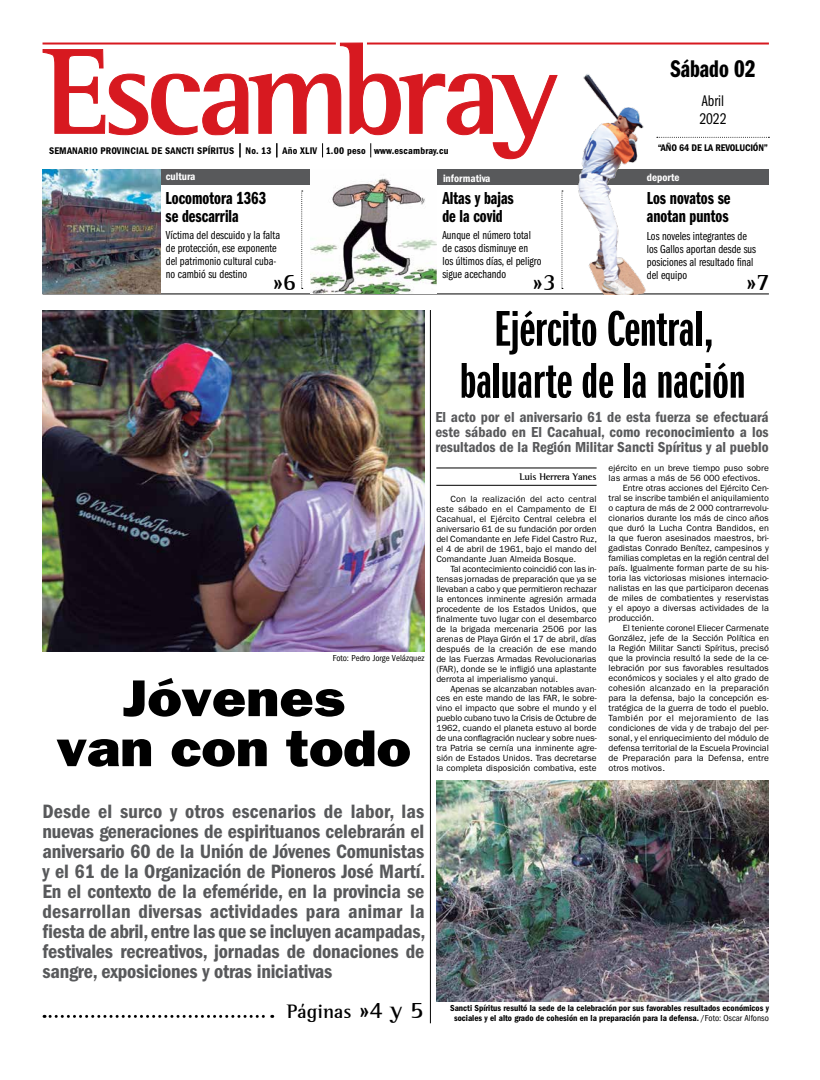
<style>
.page{position:relative;width:820px;height:1080px;background:#fff}
.page>*{position:absolute;margin:0;border:0;box-sizing:border-box;transform-origin:0 0}
.t1{font:52px/52px "ITC Franklin Gothic Std Dm X Cp";color:#000;text-align:center;scale:1.1 1}
.t2{font:52px/50px "ITC Franklin Gothic Std Hvy";color:#000;text-align:center;scale:1.1 1}
.t3{font:25px "ITC Franklin Gothic Std Dm Cp";color:#000}
.t4{font:700 24px "AT Rotis Semi Serif";color:#000}
.t5{font:20px/20px "ITC Franklin Gothic Std Dm Cd";letter-spacing:-.01em;color:#58595b;text-align:justify}
.t6{font:700 20px "AT Rotis Semi Serif";color:#000}
.t7{font:18px/18px "ITC Franklin Gothic Std Dm Cp";color:#000}
.t8{font:16px/18px "ITC Franklin Gothic Std Bk Cp";color:#000}
.t9{font:15px/15px "ITC Franklin Gothic Std Dm Cd";color:#58595b;text-align:justify}
.t10{font:12px/13px "ITC Franklin Gothic Std Bk Cp";color:#000}
.t11{font:11px "ITC Franklin Gothic Std Dm Cd";color:#fff}
.t12{font:10px "ITC Franklin Gothic Std Dm Cd";letter-spacing:.02em;color:#000}
.t13{font:10px "ITC Franklin Gothic Std Dm Cd";letter-spacing:-.015em;color:#000}
.t14{font:700 10px "AT Rotis Semi Serif";letter-spacing:-.02em;color:#000}
.t15{font:9px/10px "ITC Franklin Gothic Std";color:#000;text-align:justify}
.t16{font:9px/10px "ITC Franklin Gothic Std Dm Cd";color:#000;text-align:center}
.t17{font:9px "ITC Franklin Gothic Std";letter-spacing:.02em;color:#000}
.t18{font:9px "ITC Franklin Gothic Std";letter-spacing:.04em;color:#000}
.t19{font:condensed 9px "ITC Franklin Gothic Std";color:#000}
.s1{font-size:24px}
.s2{font-family:"ITC Franklin Gothic Std";font-stretch:condensed}
</style>
<div class="page">
<hr style="left:436px;top:468px;width:160px;height:1px;background:#000">
<hr style="left:436px;top:485px;width:160px;height:1px;background:#000">
<div style="left:43px;top:169px;width:725px;height:16px;background:#58595b"></div>
<svg style="left:656px;top:137px;width:113px;height:1px"></svg>
<hr style="left:43px;top:293px;width:725px;height:1px;background:#000">
<svg style="left:301px;top:191px;width:2px;height:98px"></svg>
<svg style="left:42px;top:42px;width:516px;height:118px"></svg>
<hr style="left:367px;top:43px;width:401px;height:2px;background:#d71920">
<hr style="left:42px;top:43px;width:294px;height:2px;background:#d71920">
<img style="left:310px;top:169px;width:126px;height:124px">
<svg style="left:44px;top:1015px;width:228px;height:3px"></svg>
<img style="left:43px;top:169px;width:117px;height:125px">
<img style="left:548px;top:57px;width:97px;height:237px">
<img style="left:43px;top:310px;width:381px;height:341px">
<hr style="left:430px;top:310px;width:1px;height:713px;background:#000">
<img style="left:436px;top:780px;width:332px;height:221px">
<p class="t12" style="left:49px;top:145px;width:25px">Semanario</p>
<p class="t12" style="left:101px;top:145px;width:11px">provincial</p>
<p class="t12" style="left:151px;top:145px;width:20px">de sanc</p>
<p class="t12" style="left:187px;top:145px;width:43px">ti spíritus</p>
<p class="t12" style="left:245px;top:145px;width:204px">No. 13 Año XLIV 1.00 peso www.escambray.cu</p>
<h2 class="t3" style="left:670px;top:55px;width:86px">Sábado 02</h2>
<h3 class="t8" style="left:699px;top:92px;width:29px">Abril<br>2022</h3>
<p class="t13" style="left:657px;top:142px;width:112px">“AÑO 64 DE LA REVOLUCIÓN”</p>
<p class="t11" style="left:166px;top:170px;width:31px">cultura</p>
<p class="t11" style="left:443px;top:172px;width:49px">informativa</p>
<p class="t11" style="left:646px;top:171px;width:34px">deporte</p>
<h3 class="t7" style="left:165px;top:189px;width:102px">Locomotora 1363 se descarrila</h3>
<h3 class="t7" style="left:442px;top:189px;width:73px">Altas y bajas de la covid</h3>
<h3 class="t7" style="left:646px;top:190px;width:85px">Los novatos se anotan puntos</h3>
<h3 class="t10" style="left:166px;top:229px;width:116px">Víctima del descuido y la falta de protección, ese exponente del patrimonio cultural cuba&shy;no cambió su destino</h3>
<h3 class="t10" style="left:442px;top:229px;width:100px">Aunque el número total de casos disminuye en los últimos días, el peligro sigue acechando</h3>
<h3 class="t10" style="left:646px;top:230px;width:111px">Los noveles integrantes de los Gallos aportan desde sus posiciones al resultado final del equipo</h3>
<h3 class="t4" style="left:272px;top:268px;width:25px">»6</h3>
<h3 class="t4" style="left:746px;top:268px;width:25px">»7</h3>
<h3 class="t4" style="left:532px;top:268px;width:25px">»3</h3>
<p class="t19" style="left:332px;top:653px;width:93px">Foto: Pedro Jorge Velázquez</p>
<h1 class="t2" style="left:56px;top:673px;width:324px">Jóvenes<br>van con todo</h1>
<h1 class="t1" style="left:459px;top:304px;width:261px">Ejército Central, baluarte de la nación</h1>
<h3 class="t9" style="left:435px;top:410px;width:335px">El acto por el aniversario 61 de esta fuerza se efectuará este sábado en El Cacahual, como reconocimiento a los resultados de la Región Militar Sancti Spíritus y al pueblo</h3>
<p class="t14" style="left:519px;top:470px;width:78px">Luis Herrera Yanes</p>
<p class="t15" style="left:436px;top:494px;width:162px;text-indent:14px">Con la realización del acto central este sábado en el Campamento de El Cacahual, el Ejército Central celebra el aniversario 61 de su fundación por orden del Comandante en Jefe Fidel Castro Ruz, el 4 de abril de 1961, bajo el mando del Comandante Juan Almeida Bosque.</p>
<p class="t15" style="left:436px;top:564px;width:162px;text-indent:14px">Tal acontecimiento coincidió con las in&shy;tensas jornadas de preparación que ya se llevaban a cabo y que permitieron rechazar la entonces inminente agresión armada procedente de los Estados Unidos, que finalmente tuvo lugar con el desembarco de la brigada mercenaria 2506 por las arenas de Playa Girón el 17 de abril, días después de la creación de ese mando de las Fuerzas Armadas Revolucionarias (FAR), donde se le infligió una aplastante derrota al imperialismo yanqui.</p>
<p class="t15" style="left:436px;top:684px;width:162px;text-indent:14px">Apenas se alcanzaban notables avan&shy;ces en este mando de las FAR, le sobre&shy;vino el impacto que sobre el mundo y el pueblo cubano tuvo la Crisis de Octubre de 1962, cuando el planeta estuvo al borde de una conflagración nuclear y sobre nues&shy;tra Patria se cernía una inminente agre&shy;sión de Estados Unidos. Tras decretarse la completa disposición combativa, este</p>
<p class="t15" style="left:608px;top:464px;width:162px">ejército en un breve tiempo puso sobre</p>
<p class="t15" style="left:608px;top:474px;width:153px">las armas a más de 56 000 efectivos.</p>
<p class="t15" style="left:622px;top:484px;width:148px">Entre otras acciones del Ejército Cen-</p>
<p class="t15" style="left:608px;top:494px;width:162px">tral se inscribe también el aniquilamiento</p>
<p class="t15" style="left:608px;top:504px;width:162px">o captura de más de 2 000 contrarrevolu-</p>
<p class="t15" style="left:608px;top:514px;width:162px">cionarios durante los más de cinco años</p>
<p class="t15" style="left:608px;top:524px;width:162px">que duró la Lucha Contra Bandidos, en</p>
<p class="t15" style="left:608px;top:534px;width:162px">la que fueron asesinados maestros, bri-</p>
<p class="t15" style="left:608px;top:543px;width:162px">gadistas Conrado Benítez, campesinos y</p>
<p class="t15" style="left:608px;top:553px;width:162px">familias completas en la región central del</p>
<p class="t15" style="left:608px;top:563px;width:162px">país. Igualmente forman parte de su his-</p>
<p class="t15" style="left:608px;top:573px;width:162px">toria las victoriosas misiones internacio-</p>
<p class="t15" style="left:608px;top:583px;width:162px">nalistas en las que participaron decenas</p>
<p class="t15" style="left:608px;top:593px;width:162px">de miles de combatientes y reservistas</p>
<p class="t15" style="left:608px;top:603px;width:162px">y el apoyo a diversas actividades de la</p>
<p class="t15" style="left:608px;top:613px;width:47px">producción.</p>
<p class="t15" style="left:622px;top:623px;width:148px">El teniente coronel Eliecer Carmenate</p>
<p class="t15" style="left:608px;top:633px;width:162px">González, jefe de la Sección Política en</p>
<p class="t15" style="left:608px;top:643px;width:162px">la Región Militar Sancti Spíritus, precisó</p>
<p class="t15" style="left:608px;top:653px;width:162px">que la provincia resultó la sede de la ce-</p>
<p class="t15" style="left:608px;top:663px;width:162px">lebración por sus favorables resultados</p>
<p class="t15" style="left:608px;top:673px;width:162px">económicos y sociales y el alto grado de</p>
<p class="t17" style="left:608px;top:683px;width:162px">cohesión alcanzado en la preparación</p>
<p class="t15" style="left:608px;top:693px;width:162px">para la defensa, bajo la concepción es-</p>
<p class="t15" style="left:608px;top:703px;width:162px">tratégica de la guerra de todo el pueblo.</p>
<p class="t18" style="left:608px;top:713px;width:162px">También por el mejoramiento de las</p>
<p class="t15" style="left:608px;top:723px;width:162px">condiciones de vida y de trabajo del per-</p>
<p class="t15" style="left:608px;top:733px;width:162px">sonal, y el enriquecimiento del módulo de</p>
<p class="t15" style="left:608px;top:743px;width:162px">defensa territorial de la Escuela Provincial</p>
<p class="t15" style="left:608px;top:753px;width:162px">de Preparación para la Defensa, entre</p>
<p class="t15" style="left:608px;top:763px;width:58px">otros motivos.</p>
<p class="t5" style="left:43px;top:801px;width:384px">Desde el surco y otros escenarios de labor, las nuevas generaciones de espirituanos celebrarán el aniversario 60 de la Unión de Jóvenes Comunistas y el 61 de la Organización de Pioneros José Martí.<br>En el contexto de la efeméride, en la provincia se desarrollan diversas actividades para animar la fiesta de abril, entre las que se incluyen acampadas, festivales recreativos, jornadas de donaciones de sangre, exposiciones y otras iniciativas</p>
<h3 class="t6" style="left:286px;top:1000px;width:138px">Páginas <span class="s1">»4 y 5</span></h3>
<p class="t16" style="left:450px;top:1004px;width:320px">Sancti Spíritus resultó la sede de la celebración por sus favorables resultados económicos y sociales y el alto grado de cohesión en la preparación para la defensa. <span class="s2">/Foto: Oscar Alfonso</span></p>
</div>
